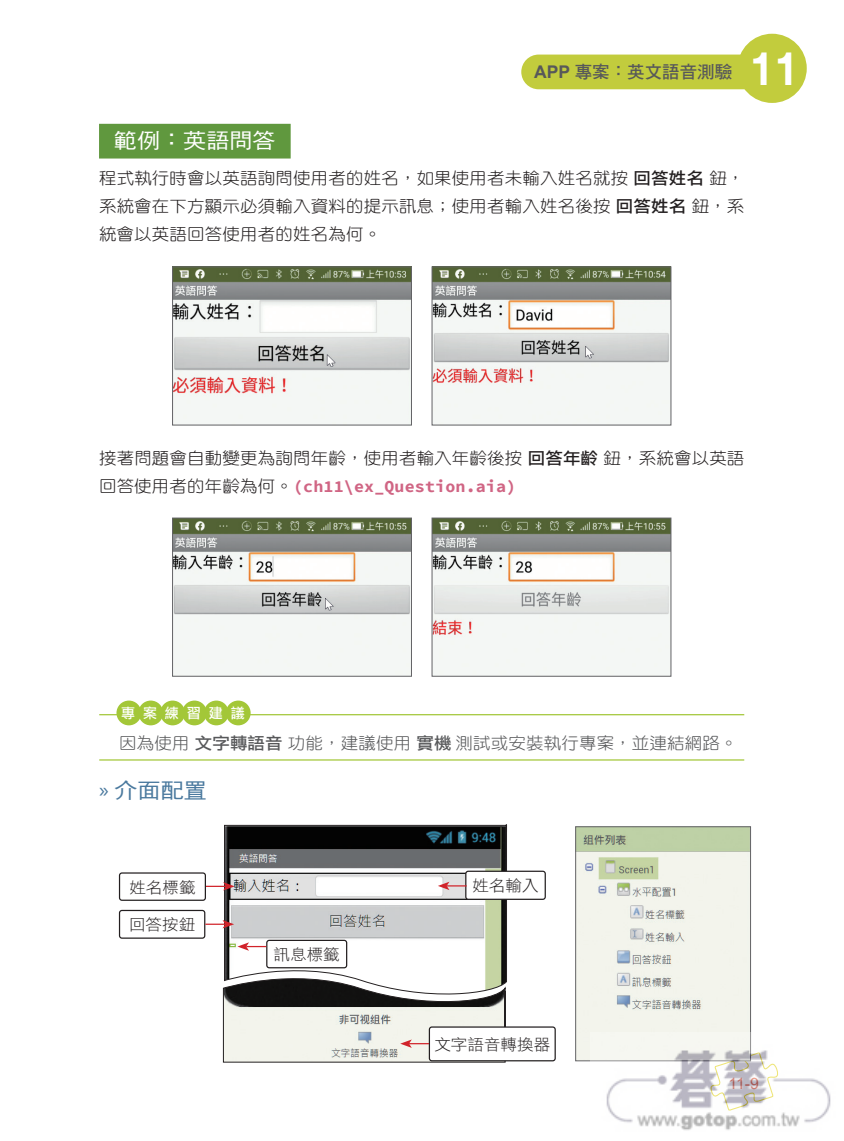
<style>
.page{position:relative;width:844px;height:1141px;background:#fff}
.page>*{position:absolute;margin:0;border:0;box-sizing:border-box;transform-origin:0 0}
.t1{font:700 45.5px "Cisco";color:#fff;scale:.9 1}
.t2{font:21px "DF Hei Std W5";color:#fff;scale:1.1 1}
.t3{font:21px "DF Hei Std W5";color:#4a799e;scale:1.1 1}
.t4{font:17.5px "DF Hei Std W7";color:#57585a}
.t5{font:16.62px/28px "DF Yuan Std W3";letter-spacing:.01em;color:#231f20;text-align:justify;scale:1.05 1}
.t6{font:16.62px "DF Yuan Std W3";letter-spacing:.01em;color:#57585a;scale:1.05 1}
.t7{font:700 16.62px "Source Code Pro";letter-spacing:.01em;color:#d06584}
.t8{font:15.75px "DF Hei Std W3";color:#231f20;scale:1.05 1}
.t9{font:15.75px "Arial";color:#e47862}
.t10{font:14px "DF Li Hei Std W5";letter-spacing:.565em;color:#fff}
.s1{font-family:"Arial";font-weight:700}
.s2{font-family:"DF Li Hei Std W5"}
.s3{font-family:"DF Yuan Std W3";font-weight:400;color:#231f20}
.s4{font-family:"Myriad Pro"}
</style>
<div class="page">
<div style="left:521px;top:55px;width:263px;height:34px;background:#c2cc3d;border-radius:17px"></div>
<div style="left:737px;top:34px;width:69px;height:69px;background:#c2cc3d;border-radius:50%"></div>
<div style="left:99px;top:124px;width:191px;height:35px;background:#60983e"></div>
<img style="left:174px;top:269px;width:235px;height:154px">
<div style="left:172px;top:267px;width:239px;height:158px;border:1px solid #636366"></div>
<img style="left:433px;top:269px;width:236px;height:154px">
<div style="left:431px;top:267px;width:240px;height:158px;border:1px solid #636366"></div>
<img style="left:174px;top:520px;width:235px;height:154px">
<div style="left:172px;top:518px;width:239px;height:158px;border:1px solid #636366"></div>
<img style="left:433px;top:520px;width:236px;height:154px">
<div style="left:431px;top:518px;width:240px;height:158px;border:1px solid #636366"></div>
<hr style="left:99px;top:714px;width:645px;height:1px;background:#a3c738">
<hr style="left:99px;top:759px;width:645px;height:2px;background:#a3c738">
<div style="left:116px;top:701px;width:25px;height:24px;background:#a3c738;border-radius:50%"></div>
<div style="left:160px;top:701px;width:25px;height:24px;background:#a3c738;border-radius:50%"></div>
<div style="left:138px;top:701px;width:25px;height:24px;background:#a3c738;border-radius:50%"></div>
<div style="left:182px;top:701px;width:25px;height:24px;background:#a3c738;border-radius:50%"></div>
<div style="left:226px;top:701px;width:24px;height:24px;background:#a3c738;border-radius:50%"></div>
<div style="left:204px;top:701px;width:25px;height:24px;background:#a3c738;border-radius:50%"></div>
<svg style="left:224px;top:825px;width:282px;height:170px"></svg>
<div style="left:119px;top:910px;width:86px;height:29px;border:1px solid #231f20;border-radius:2px"></div>
<svg style="left:205px;top:920px;width:29px;height:8px"></svg>
<div style="left:267px;top:940px;width:79px;height:28px;background:#fff;border-radius:2px"></div>
<div style="left:266px;top:940px;width:81px;height:28px;border:1px solid #231f20;border-radius:2px"></div>
<svg style="left:237px;top:942px;width:29px;height:9px"></svg>
<div style="left:465px;top:871px;width:80px;height:28px;background:#fff;border-radius:2px"></div>
<div style="left:465px;top:871px;width:80px;height:29px;border:1px solid #231f20;border-radius:2px"></div>
<svg style="left:438px;top:882px;width:28px;height:8px"></svg>
<div style="left:119px;top:872px;width:87px;height:29px;border:1px solid #231f20;border-radius:2px"></div>
<svg style="left:206px;top:882px;width:29px;height:9px"></svg>
<div style="left:428px;top:1026px;width:127px;height:35px;border:1px solid #231f20;border-radius:2px"></div>
<svg style="left:223px;top:966px;width:282px;height:97px"></svg>
<img style="left:577px;top:828px;width:171px;height:231px">
<div style="left:575px;top:826px;width:175px;height:235px;border:1px solid #636366"></div>
<img style="left:590px;top:1033px;width:241px;height:98px">
<p class="t4" style="left:534px;top:62px;width:200px"><span class="s1">APP</span> 專案：英文語音測驗</p>
<h1 class="t1" style="left:748px;top:41px;width:58px">11</h1>
<p class="t2" style="left:114px;top:129px;width:149px">範例：英語問答</p>
<p class="t5" style="left:99px;top:164px;width:616px">程式執行時會以英語詢問使用者的姓名，如果使用者未輸入姓名就按<span class="s2">回答姓名</span>鈕，系統會在下方顯示必須輸入資料的提示訊息；使用者輸入姓名後按<span class="s2">回答姓名</span>鈕，系統會以英語回答使用者的姓名為何。</p>
<p class="t5" style="left:99px;top:443px;width:616px">接著問題會自動變更為詢問年齡，使用者輸入年齡後按<span class="s2">回答年齡</span>鈕，系統會以英語</p>
<p class="t7" style="left:99px;top:475px;width:418px"><span class="s3">回答使用者的年齡為何。</span>(ch11\ex_Question.aia)</p>
<p class="t10" style="left:121px;top:705px;width:125px">專案練習建議</p>
<p class="t6" style="left:119px;top:734px;width:590px">因為使用<span class="s2">文字轉語音</span>功能，建議使用<span class="s2">實機</span>測試或安裝執行專案，並連結網路。</p>
<p class="t3" style="left:99px;top:779px;width:100px"><span class="s4">»</span> 介面配置</p>
<p class="t8" style="left:129px;top:879px;width:65px">姓名標籤</p>
<p class="t8" style="left:472px;top:877px;width:64px">姓名輸入</p>
<p class="t8" style="left:129px;top:916px;width:65px">回答按鈕</p>
<p class="t8" style="left:273px;top:946px;width:65px">訊息標籤</p>
<p class="t8" style="left:434px;top:1035px;width:112px">文字語音轉換器</p>
<p class="t9" style="left:728px;top:1073px;width:32px">11-9</p>
</div>
